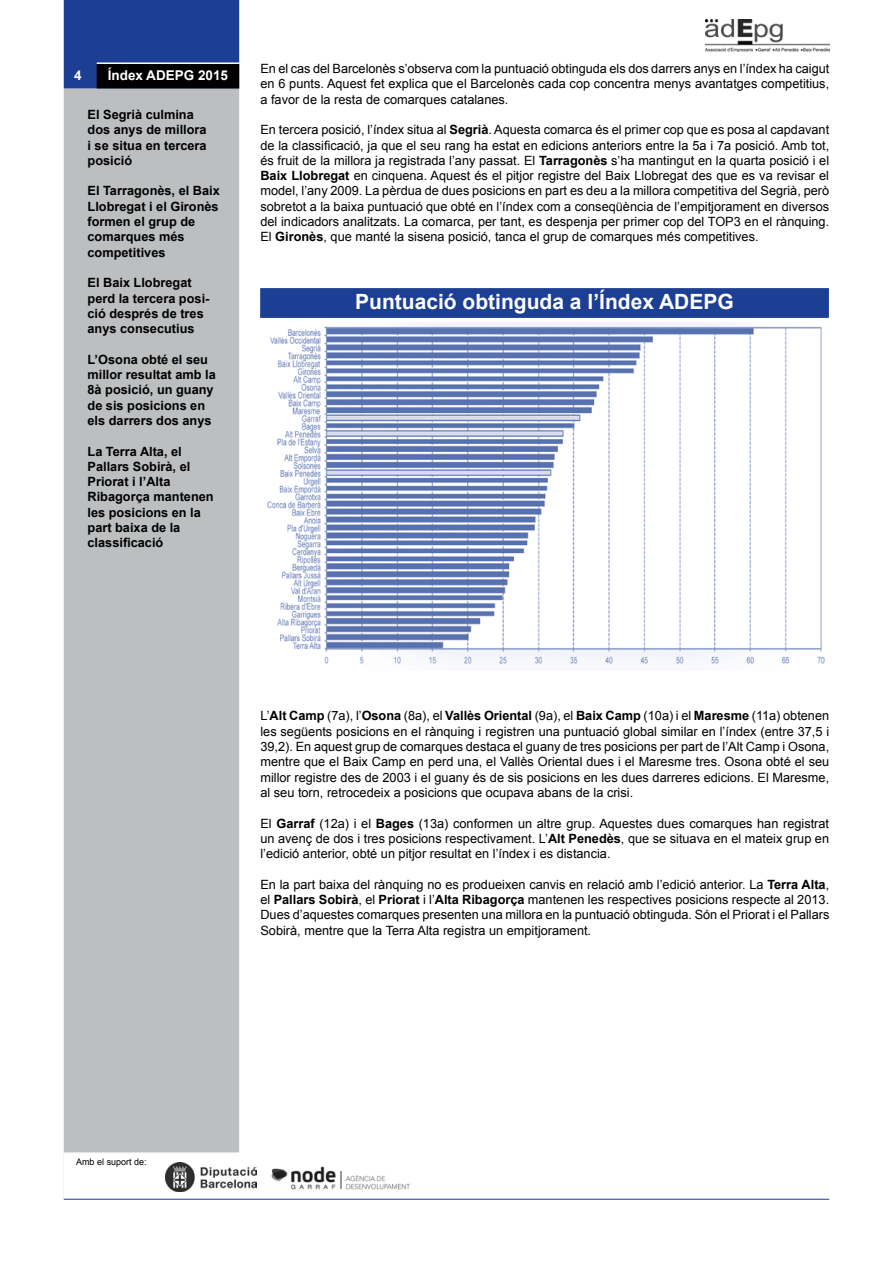
<style>
.page{position:relative;width:893px;height:1263px;background:#fff}
.page>*{position:absolute;margin:0;border:0;box-sizing:border-box;transform-origin:0 0}
.t1{font:700 21px "Arial";color:#fff}
.t2{font:700 13.5px "Arial";color:#fff}
.t3{font:12.75px/15.3px "Arial";color:#000;text-align:justify}
.t4{font:700 12.75px/15.3px "Arial";color:#000}
.t5{font:9px "Arial";color:#000}
.s1{font-weight:700}
</style>
<div class="page">
<div style="left:64px;top:88px;width:175px;height:1111px;background:#bcbec0"></div>
<div style="left:64px;top:0;width:175px;height:88px;background:#1c3f94"></div>
<div style="left:97px;top:64px;width:141px;height:24px;background:#000"></div>
<hr style="left:97px;top:62px;width:143px;height:2px;background:#fff">
<img style="left:706px;top:19px;width:123px;height:32px">
<div style="left:260px;top:288px;width:569px;height:30px;background:#1c3f94;border:2px solid #1c3f94"></div>
<div style="left:64px;top:1152px;width:765px;height:47px;background:#fff;border:2px solid #fff"></div>
<img style="left:266px;top:1166px;width:146px;height:31px">
<img style="left:165px;top:1162px;width:91px;height:29px">
<hr style="left:64px;top:1199px;width:765px;height:1px;background:#1c3f94">
<img style="left:267px;top:322px;width:558px;height:342px">
<p class="t2" style="left:74px;top:67px;width:9px">4</p>
<p class="t2" style="left:108px;top:67px;width:122px">Índex ADEPG 2015</p>
<p class="t4" style="left:88px;top:107px;width:121px">El Segrià culmina dos anys de millora i se situa en tercera posició</p>
<p class="t4" style="left:88px;top:183px;width:134px">El Tarragonès, el Baix<br>Llobregat i el Gironès formen el grup de comarques més competitives</p>
<p class="t4" style="left:88px;top:275px;width:123px">El Baix Llobregat perd la tercera posi&shy;ció després de tres anys consecutius</p>
<p class="t4" style="left:88px;top:352px;width:130px">L’Osona obté el seu millor resultat amb la<br>8à posició, un guany de sis posicions en els darrers dos anys</p>
<p class="t4" style="left:88px;top:443px;width:128px">La Terra Alta, el<br>Pallars Sobirà, el<br>Priorat i l’Alta<br>Ribagorça mantenen les posicions en la part baixa de la classificació</p>
<p class="t3" style="left:260px;top:61px;width:570px">En el cas del Barcelonès s’observa com la puntuació obtinguda els dos darrers anys en l’índex ha caigut en 6 punts. Aquest fet explica que el Barcelonès cada cop concentra menys avantatges competitius, a favor de la resta de comarques catalanes.</p>
<p class="t3" style="left:260px;top:122px;width:570px">En tercera posició, l’índex situa al <span class="s1">Segrià</span>. Aquesta comarca és el primer cop que es posa al capdavant de la classificació, ja que el seu rang ha estat en edicions anteriors entre la 5a i 7a posició. Amb tot, és fruit de la millora ja registrada l’any passat. El <span class="s1">Tarragonès</span> s’ha mantingut en la quarta posició i el <span class="s1">Baix Llobregat</span> en cinquena. Aquest és el pitjor registre del Baix Llobregat des que es va revisar el model, l’any 2009. La pèrdua de dues posicions en part es deu a la millora competitiva del Segrià, però sobretot a la baixa puntuació que obté en l’índex com a conseqüència de l’empitjorament en diversos del indicadors analitzats. La comarca, per tant, es despenja per primer cop del TOP3 en el rànquing.<br>El <span class="s1">Gironès</span>, que manté la sisena posició, tanca el grup de comarques més competitives.</p>
<h1 class="t1" style="left:355px;top:289px;width:380px">Puntuació obtinguda a l’Índex ADEPG</h1>
<p class="t3" style="left:260px;top:708px;width:570px">L’<span class="s1">Alt Camp</span> (7a), l’<span class="s1">Osona</span> (8a), el <span class="s1">Vallès Oriental</span> (9a), el <span class="s1">Baix Camp</span> (10a) i el <span class="s1">Maresme</span> (11a) obtenen les següents posicions en el rànquing i registren una puntuació global similar en l’índex (entre 37,5 i 39,2). En aquest grup de comarques destaca el guany de tres posicions per part de l’Alt Camp i Osona, mentre que el Baix Camp en perd una, el Vallès Oriental dues i el Maresme tres. Osona obté el seu millor registre des de 2003 i el guany és de sis posicions en les dues darreres edicions. El Maresme, al seu torn, retrocedeix a posicions que ocupava abans de la crisi.</p>
<p class="t3" style="left:260px;top:815px;width:570px">El <span class="s1">Garraf</span> (12a) i el <span class="s1">Bages</span> (13a) conformen un altre grup. Aquestes dues comarques han registrat un avenç de dos i tres posicions respectivament. L’<span class="s1">Alt Penedès</span>, que se situava en el mateix grup en l’edició anterior, obté un pitjor resultat en l’índex i es distancia.</p>
<p class="t3" style="left:260px;top:876px;width:570px">En la part baixa del rànquing no es produeixen canvis en relació amb l’edició anterior. La <span class="s1">Terra Alta</span>, el <span class="s1">Pallars Sobirà</span>, el <span class="s1">Priorat</span> i l’<span class="s1">Alta Ribagorça</span> mantenen les respectives posicions respecte al 2013.<br>Dues d’aquestes comarques presenten una millora en la puntuació obtinguda. Són el Priorat i el Pallars Sobirà, mentre que la Terra Alta registra un empitjorament.</p>
<p class="t5" style="left:76px;top:1157px;width:72px">Amb el suport de:</p>
</div>
